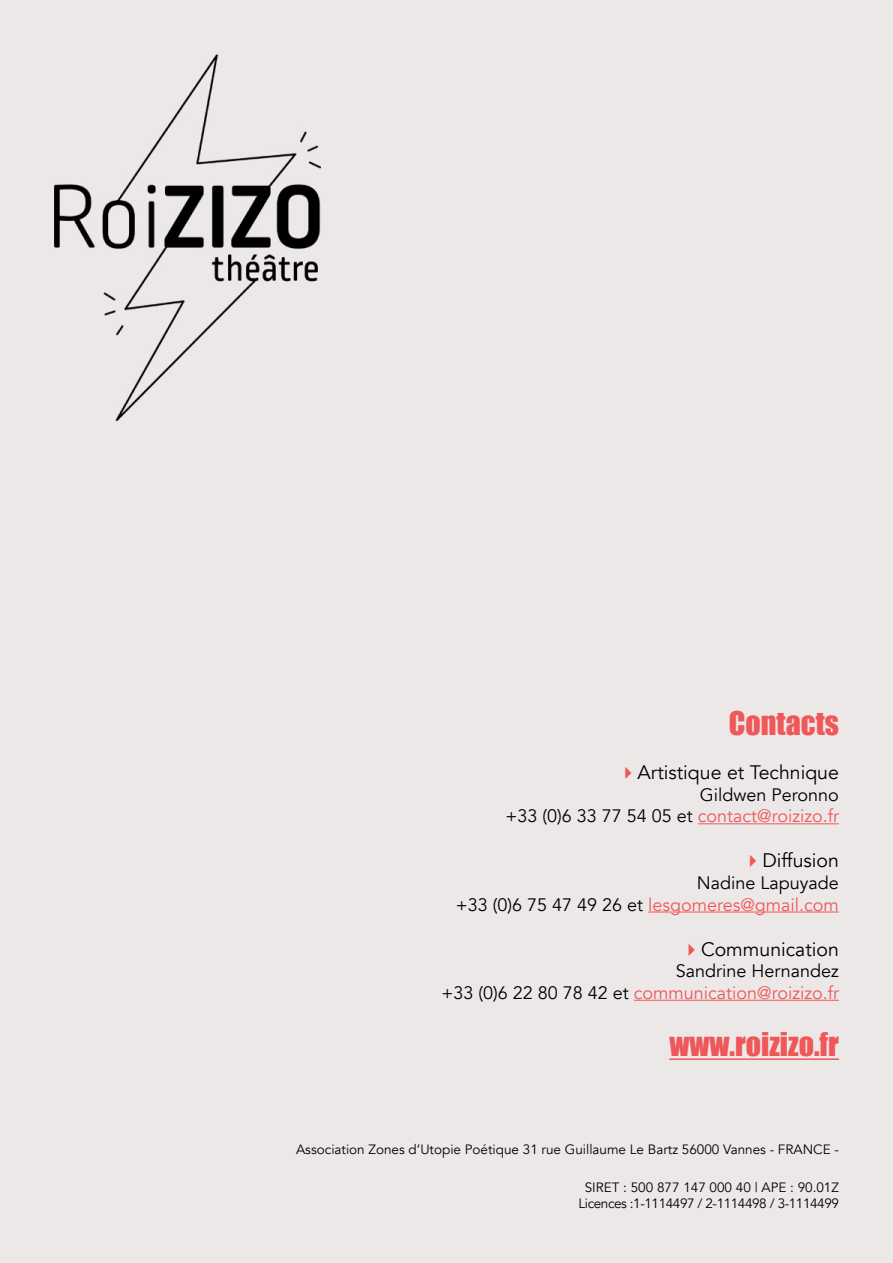
<style>
.page{position:relative;width:893px;height:1263px;background:#ece8e8}
.page>*{position:absolute;margin:0;border:0;box-sizing:border-box;transform-origin:0 0}
.t1{font:30px "Impact";color:#f05759}
.t2{font:19.5px "Avenir";color:#000}
.t3{font:18px/21.6px "Avenir";color:#000;text-align:right}
.t4{font:13.5px "Avenir";color:#000}
.t5{font:13.5px/16.2px "Avenir";letter-spacing:-.03em;color:#000;text-align:center}
.s1{color:#f05759}
</style>
<div class="page">
<hr style="left:698px;top:823px;width:141px;height:1px;background:#f05759">
<hr style="left:648px;top:911px;width:191px;height:1px;background:#f05759">
<hr style="left:634px;top:1000px;width:205px;height:1px;background:#f05759">
<hr style="left:669px;top:1058px;width:170px;height:2px;background:#f05759">
<img style="left:54px;top:54px;width:266px;height:367px">
<h1 class="t1" style="left:729px;top:699px;width:112px">CONTACTS</h1>
<p class="t2" style="left:618px;top:761px;width:222px"><span class="s1">✔</span>Artistique et Technique</p>
<p class="t3" style="left:505px;top:784px;width:335px">Gildwen Peronno<br>+33 (0)6 33 77 54 05 et <span class="s1">contact@roizizo.fr</span></p>
<p class="t2" style="left:743px;top:849px;width:98px"><span class="s1">✔</span>Diffusion</p>
<p class="t3" style="left:456px;top:872px;width:385px">Nadine Lapuyade<br>+33 (0)6 75 47 49 26 et <span class="s1">lesgomeres@gmail.com</span></p>
<p class="t2" style="left:681px;top:937px;width:159px"><span class="s1">✔</span>Communication</p>
<p class="t3" style="left:441px;top:960px;width:399px">Sandrine Hernandez<br>+33 (0)6 22 80 78 42 et <span class="s1">communication@roizizo.fr</span></p>
<h1 class="t1" style="left:669px;top:1021px;width:171px">WWW.ROIZIZO.FR</h1>
<p class="t4" style="left:296px;top:1142px;width:544px">Association Zones d’Utopie Poétique 31 rue Guillaume Le Bartz 56000 Vannes - FRANCE -</p>
<p class="t5" style="left:579px;top:1179px;width:262px">SIRET : 500 877 147 000 40 | APE : 90.01Z<br>Licences :1-1114497 / 2-1114498 / 3-1114499</p>
</div>
